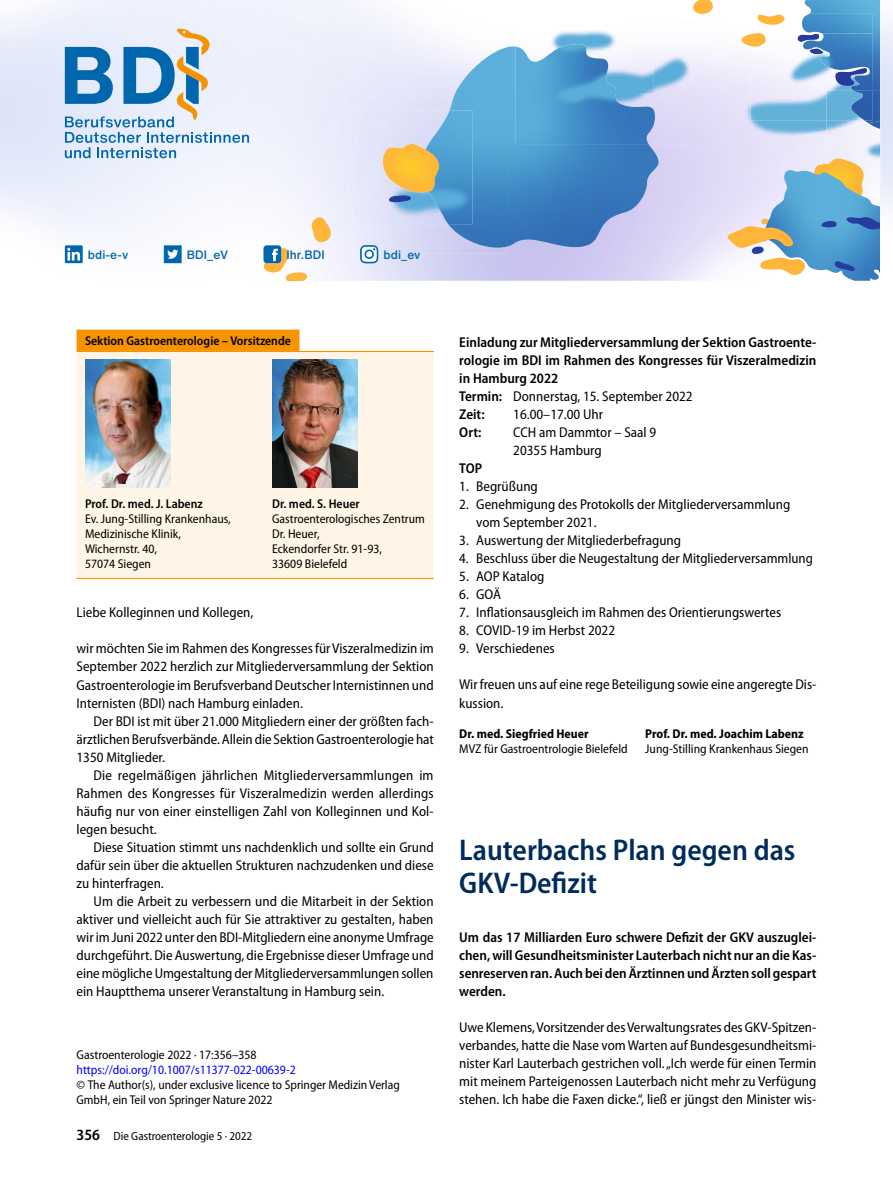
<style>
.page{position:relative;width:893px;height:1187px;background:#fff}
.page>*{position:absolute;margin:0;border:0;box-sizing:border-box;transform-origin:0 0}
.t1{font:600 semi-condensed 30px/33px "Myriad Pro";color:#002c5b}
.t2{font:semi-condensed 14.25px/18px "Myriad Pro";color:#000;text-align:justify}
.t3{font:600 semi-condensed 14.25px/18px "Myriad Pro";color:#000}
.t4{font:semi-condensed 12.75px/15px "Myriad Pro";color:#000}
.t5{font:600 semi-condensed 12.75px "Myriad Pro";color:#000}
.t6{font:700 semi-condensed 12.75px "Myriad Pro";color:#000}
.t7{font:semi-condensed 12.75px "Myriad Pro";color:#00f}
.t8{font:semi-condensed 12px "Myriad Pro";color:#000}
.t9{font:500 12px "Helvetica Now Text";letter-spacing:.01em;color:#0067af}
.s1{font-weight:600;font-size:15.75px}
.s2{font-weight:400}
</style>
<div class="page">
<div style="left:77px;top:352px;width:357px;height:226px;background:#fff5e6"></div>
<hr style="left:77px;top:351px;width:170px;height:1px;background:#f59300">
<svg style="left:247px;top:351px;width:17px;height:1px"></svg>
<hr style="left:264px;top:351px;width:170px;height:1px;background:#f59300">
<hr style="left:77px;top:578px;width:170px;height:1px;background:#f59300">
<svg style="left:247px;top:578px;width:17px;height:1px"></svg>
<hr style="left:264px;top:578px;width:170px;height:1px;background:#f59300">
<div style="left:77px;top:329px;width:222px;height:22px;background:#f59300"></div>
<img style="left:85px;top:360px;width:85px;height:127px">
<img style="left:272px;top:360px;width:85px;height:127px">
<img style="left:708px;top:56px;width:119px;height:118px">
<svg style="left:804px;top:0;width:76px;height:91px;background:#549dcf"></svg>
<img style="left:750px;top:34px;width:120px;height:87px">
<img style="left:802px;top:14px;width:70px;height:20px">
<img style="left:796px;top:34px;width:23px;height:8px">
<img style="left:809px;top:49px;width:15px;height:5px">
<img style="left:835px;top:68px;width:32px;height:18px">
<img style="left:827px;top:121px;width:38px;height:2px">
<img style="left:865px;top:91px;width:15px;height:32px">
<img style="left:827px;top:91px;width:23px;height:30px">
<img style="left:850px;top:91px;width:22px;height:30px">
<svg style="left:693px;top:0;width:20px;height:14px"></svg>
<svg style="left:741px;top:14px;width:45px;height:35px"></svg>
<img style="left:777px;top:130px;width:50px;height:28px">
<img style="left:827px;top:123px;width:53px;height:35px">
<img style="left:868px;top:120px;width:12px;height:10px">
<svg style="left:449px;top:46px;width:209px;height:201px;background:#629ace"></svg>
<img style="left:513px;top:46px;width:3px;height:47px">
<img style="left:655px;top:46px;width:53px;height:98px">
<img style="left:708px;top:55px;width:20px;height:89px">
<img style="left:516px;top:30px;width:139px;height:114px">
<img style="left:516px;top:44px;width:100px;height:49px">
<img style="left:448px;top:148px;width:60px;height:100px">
<svg style="left:723px;top:158px;width:157px;height:123px"></svg>
<div style="left:349px;top:110px;width:76px;height:114px;background:#e3e5f9"></div>
<img style="left:425px;top:110px;width:47px;height:114px">
<img style="left:353px;top:148px;width:95px;height:76px">
<img style="left:388px;top:195px;width:25px;height:7px">
<img style="left:378px;top:144px;width:61px;height:48px">
<svg style="left:65px;top:29px;width:184px;height:129px;background:#afcae0"></svg>
<svg style="left:65px;top:245px;width:18px;height:18px"></svg>
<svg style="left:262px;top:216px;width:72px;height:65px"></svg>
<svg style="left:164px;top:245px;width:18px;height:18px"></svg>
<svg style="left:360px;top:245px;width:18px;height:18px"></svg>
<p class="t9" style="left:88px;top:246px;width:42px">bdi-e-v</p>
<p class="t9" style="left:187px;top:246px;width:43px">BDI_eV</p>
<p class="t9" style="left:286px;top:246px;width:40px">Ihr.BDI</p>
<p class="t9" style="left:383px;top:246px;width:39px">bdi_ev</p>
<p class="t5" style="left:85px;top:333px;width:207px">Sektion Gastroenterologie – Vorsitzende</p>
<p class="t5" style="left:85px;top:496px;width:119px">Prof. Dr. med. J. Labenz</p>
<p class="t4" style="left:85px;top:511px;width:147px">Ev. Jung-Stilling Krankenhaus,<br>Medizinische Klinik,<br>Wichernstr. 40,<br>57074 Siegen</p>
<p class="t5" style="left:272px;top:496px;width:89px">Dr. med. S. Heuer</p>
<p class="t4" style="left:272px;top:511px;width:154px">Gastroenterologisches Zentrum<br>Dr. Heuer,<br>Eckendorfer Str. 91-93,<br>33609 Bielefeld</p>
<p class="t2" style="left:77px;top:604px;width:178px">Liebe Kolleginnen und Kollegen,</p>
<p class="t2" style="left:77px;top:640px;width:359px">wir möchten Sie im Rahmen des Kongresses für Viszeralmedizin im September 2022 herzlich zur Mitgliederversammlung der Sektion Gastroenterologie im Berufsverband Deutscher Internistinnen und Internisten (BDI) nach Hamburg einladen.</p>
<p class="t2" style="left:77px;top:712px;width:359px;text-indent:17px">Der BDI ist mit über 21.000 Mitgliedern einer der größten fach&shy;ärztlichen Berufsverbände. Allein die Sektion Gastroenterologie hat 1350 Mitglieder.</p>
<p class="t2" style="left:77px;top:766px;width:359px;text-indent:17px">Die regelmäßigen jährlichen Mitgliederversammlungen im Rahmen des Kongresses für Viszeralmedizin werden allerdings häufig nur von einer einstelligen Zahl von Kolleginnen und Kol&shy;legen besucht.</p>
<p class="t2" style="left:77px;top:838px;width:359px;text-indent:17px">Diese Situation stimmt uns nachdenklich und sollte ein Grund dafür sein über die aktuellen Strukturen nachzudenken und diese zu hinterfragen.</p>
<p class="t2" style="left:77px;top:892px;width:359px;text-indent:17px">Um die Arbeit zu verbessern und die Mitarbeit in der Sektion aktiver und vielleicht auch für Sie attraktiver zu gestalten, haben wir im Juni 2022 unter den BDI-Mitgliedern eine anonyme Umfrage durchgeführt. Die Auswertung, die Ergebnisse dieser Umfrage und eine mögliche Umgestaltung der Mitgliederversammlungen sollen ein Hauptthema unserer Veranstaltung in Hamburg sein.</p>
<p class="t4" style="left:77px;top:1047px;width:182px">Gastroenterologie 2022 · 17:356–358</p>
<p class="t7" style="left:77px;top:1062px;width:221px">https://doi.org/10.1007/s11377-022-00639-2</p>
<p class="t4" style="left:77px;top:1077px;width:325px">© The Author(s), under exclusive licence to Springer Medizin Verlag<br>GmbH, ein Teil von Springer Nature 2022</p>
<p class="t8" style="left:77px;top:1129px;width:177px"><span class="s1">356</span> Die Gastroenterologie 5 · 2022</p>
<p class="t3" style="left:459px;top:334px;width:359px">Einladung zur Mitgliederversammlung der Sektion Gastroente&shy;rologie im BDI im Rahmen des Kongresses für Viszeralmedizin in Hamburg 2022<br>Termin: <span class="s2">Donnerstag, 15. September 2022<br></span>Zeit:</p>
<p class="t2" style="left:513px;top:406px;width:91px">16.00–17.00 Uhr</p>
<p class="t3" style="left:459px;top:424px;width:24px">Ort:</p>
<p class="t2" style="left:513px;top:424px;width:145px">CCH am Dammtor – Saal 9<br>20355 Hamburg</p>
<p class="t3" style="left:459px;top:460px;width:24px">TOP</p>
<p class="t2" style="left:459px;top:478px;width:80px">1. Begrüßung</p>
<p class="t2" style="left:476px;top:496px;width:316px;text-indent:-17px">2. Genehmigung des Protokolls der Mitgliederversammlung vom September 2021.</p>
<p class="t2" style="left:459px;top:532px;width:223px">3. Auswertung der Mitgliederbefragung</p>
<p class="t2" style="left:459px;top:550px;width:355px">4. Beschluss über die Neugestaltung der Mitgliederversammlung</p>
<p class="t2" style="left:459px;top:568px;width:87px">5. AOP Katalog</p>
<p class="t2" style="left:459px;top:586px;width:43px">6. -GOÄ</p>
<p class="t2" style="left:459px;top:604px;width:324px">7. Inflationsausgleich im Rahmen des Orientierungswertes</p>
<p class="t2" style="left:459px;top:622px;width:157px">8. -COVID-19 im Herbst 2022</p>
<p class="t2" style="left:459px;top:640px;width:97px">9. Verschiedenes</p>
<p class="t2" style="left:459px;top:676px;width:359px">Wir freuen uns auf eine rege Beteiligung sowie eine angeregte Dis&shy;kussion.</p>
<p class="t6" style="left:459px;top:726px;width:131px">Dr. med. Siegfried Heuer</p>
<p class="t6" style="left:645px;top:726px;width:160px">Prof. Dr. med. Joachim Labenz</p>
<p class="t4" style="left:459px;top:741px;width:170px">MVZ für Gastroentrologie Bielefeld</p>
<p class="t4" style="left:645px;top:741px;width:165px">Jung-Stilling Krankenhaus Siegen</p>
<h1 class="t1" style="left:459px;top:834px;width:338px">Lauterbachs Plan gegen das<br>GKV-Defizit</h1>
<p class="t3" style="left:459px;top:928px;width:359px;text-align:justify">Um das 17 Milliarden Euro schwere Defizit der GKV auszuglei&shy;chen, will Gesundheitsminister Lauterbach nicht nur an die Kas&shy;senreserven ran. Auch bei den Ärztinnen und Ärzten soll gespart werden.</p>
<p class="t2" style="left:459px;top:1018px;width:359px">Uwe Klemens, Vorsitzender des Verwaltungsrates des GKV-Spitzen&shy;verbandes, hatte die Nase vom Warten auf Bundesgesundheitsmi&shy;nister Karl Lauterbach gestrichen voll. „Ich werde für einen Termin mit meinem Parteigenossen Lauterbach nicht mehr zu Verfügung stehen. Ich habe die Faxen dicke.“, ließ er jüngst den Minister wis-</p>
</div>
